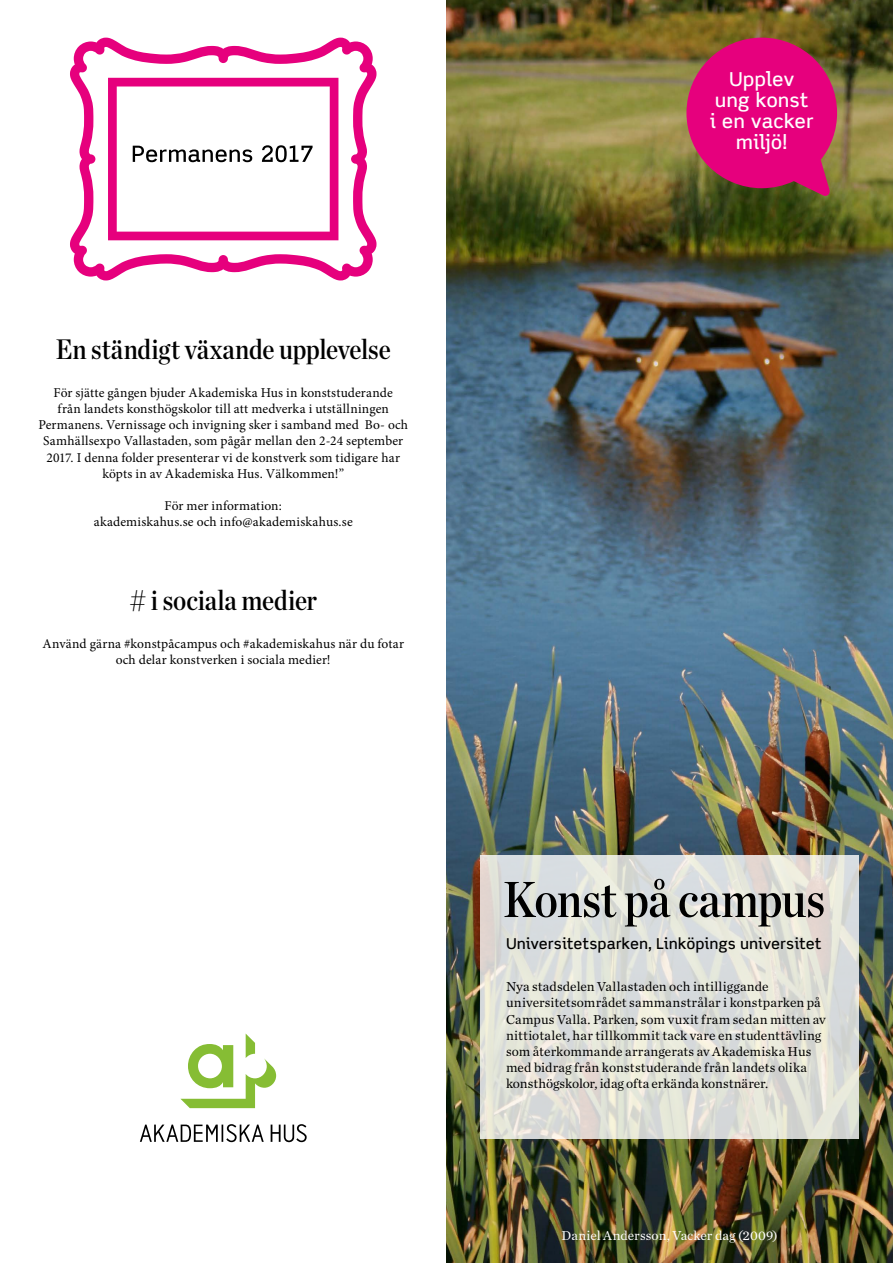
<style>
.page{position:relative;width:893px;height:1263px;background:#fff}
.page>*{position:absolute;margin:0;border:0;box-sizing:border-box;transform-origin:0 0}
.t1{font:51px "Chronicle Deck Cond Semi";letter-spacing:-.01em;color:#000}
.t2{font:28.5px "Chronicle Deck Cond Semi";letter-spacing:-.005em;color:#000}
.t3{font:19.2px/21px "Scene AH Medium";letter-spacing:-.005em;color:#fff;text-align:center}
.t4{font:15px "Scene AH Medium";letter-spacing:-.005em;color:#000}
.t5{font:13.5px/16.2px "Minion Pro";letter-spacing:.01em;color:#000;text-align:center}
.t6{font:13.5px/16.2px "Chronicle Text G1";letter-spacing:.01em;color:#000}
.t7{font:13.5px "Chronicle Text G1";letter-spacing:.01em;color:#fff}
</style>
<div class="page">
<svg style="left:180px;top:1033px;width:96px;height:75px"></svg>
<svg style="left:271px;top:1124px;width:36px;height:18px"></svg>
<svg style="left:140px;top:1124px;width:124px;height:18px"></svg>
<svg style="left:70px;top:38px;width:306px;height:242px"></svg>
<img style="left:446px;top:0;width:447px;height:1263px">
<svg style="left:686px;top:38px;width:151px;height:158px;background:#c91769"></svg>
<svg style="left:480px;top:855px;width:379px;height:284px;background:#dfe0d9"></svg>
<h2 class="t2" style="left:56px;top:327px;width:336px">En ständigt växande upplevelse</h2>
<p class="t5" style="left:38px;top:384px;width:371px">För sjätte gången bjuder Akademiska Hus in konststuderande<br>från landets konsthögskolor till att medverka i utställningen Permanens. Vernissage och invigning sker i samband med Bo- och Samhällsexpo Vallastaden, som pågår mellan den 2-24 september 2017. I denna folder presenterar vi de konstverk som tidigare har köpts in av Akademiska Hus. Välkommen!”</p>
<p class="t5" style="left:94px;top:498px;width:261px">För mer information:<br>akademiskahus.se och info@akademiskahus.se</p>
<h2 class="t2" style="left:129px;top:578px;width:189px"># i sociala medier</h2>
<p class="t5" style="left:42px;top:636px;width:363px">Använd gärna #konstpåcampus och #akademiskahus när du fotar och delar konstverken i sociala medier!</p>
<h3 class="t3" style="left:710px;top:68px;width:105px">Upplev ung konst i en vacker miljö!</h3>
<h1 class="t1" style="left:503px;top:860px;width:323px">Konst på campus</h1>
<p class="t4" style="left:506px;top:935px;width:317px">Universitetsparken, Linköpings universitet</p>
<p class="t6" style="left:506px;top:978px;width:321px">Nya stadsdelen Vallastaden och intilliggande universitetsområdet sammanstrålar i konstparken på Campus Valla. Parken, som vuxit fram sedan mitten av nittiotalet, har tillkommit tack vare en studenttävling som återkommande arrangerats av Akademiska Hus med bidrag från konststuderande från landets olika konsthögskolor, idag ofta erkända konstnärer.</p>
<p class="t7" style="left:562px;top:1225px;width:218px">Daniel Andersson, Vacker dag (2009)</p>
</div>
